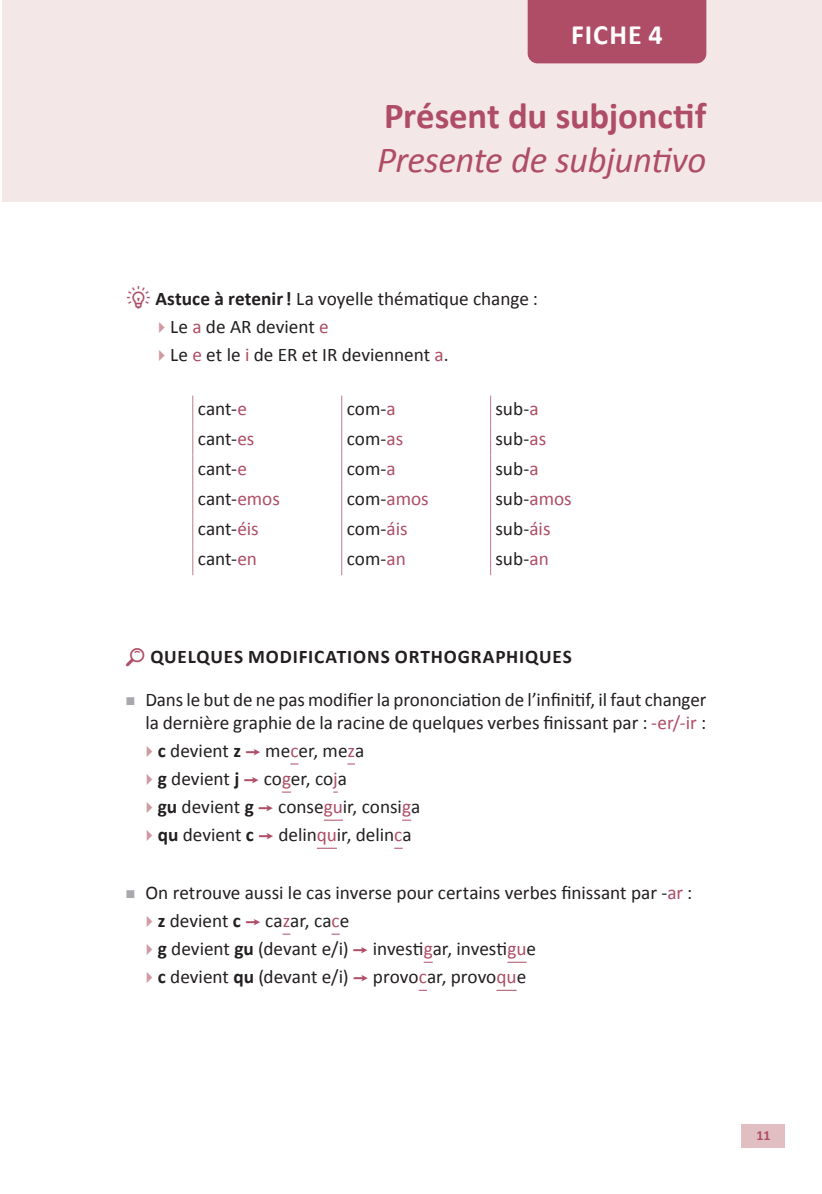
<style>
.page{position:relative;width:822px;height:1194px;background:#fff}
.page>*{position:absolute;margin:0;border:0;box-sizing:border-box;transform-origin:0 0}
.t1{font:italic 36.75px "Calibri";letter-spacing:-.015em;color:#ae4d65}
.t2{font:700 36.75px "Calibri";letter-spacing:-.005em;color:#ae4d65}
.t3{font:700 28px "Calibri";letter-spacing:.035em;color:#fff}
.t4{font:19.25px/28px "Calibri";letter-spacing:-.005em;color:#231f20}
.t5{font:700 19.25px "Calibri";letter-spacing:.045em;color:#231f20}
.t6{font:700 14px "Calibri";color:#ae4d65}
.s1{font-weight:700}
.s2{color:#d09aa2}
.s3{color:#ae4d65}
.s4{color:#a8a9ad}
</style>
<div class="page">
<div style="left:2px;top:0;width:819px;height:202px;background:#f4e7e8"></div>
<div style="left:527px;top:0;width:179px;height:63px;background:#ae4d65"></div>
<svg style="left:324px;top:819px;width:19px;height:1px"></svg>
<svg style="left:317px;top:847px;width:20px;height:1px"></svg>
<svg style="left:507px;top:961px;width:19px;height:1px"></svg>
<svg style="left:496px;top:989px;width:20px;height:1px"></svg>
<hr style="left:192px;top:395px;width:1px;height:30px;background:#c17a87">
<hr style="left:192px;top:425px;width:1px;height:30px;background:#c17a87">
<hr style="left:192px;top:455px;width:1px;height:30px;background:#c17a87">
<hr style="left:192px;top:485px;width:1px;height:30px;background:#c17a87">
<hr style="left:192px;top:515px;width:1px;height:30px;background:#c17a87">
<hr style="left:192px;top:545px;width:1px;height:30px;background:#c17a87">
<hr style="left:341px;top:395px;width:1px;height:30px;background:#c17a87">
<hr style="left:341px;top:425px;width:1px;height:30px;background:#c17a87">
<hr style="left:341px;top:455px;width:1px;height:30px;background:#c17a87">
<hr style="left:341px;top:485px;width:1px;height:30px;background:#c17a87">
<hr style="left:341px;top:515px;width:1px;height:30px;background:#c17a87">
<hr style="left:341px;top:545px;width:1px;height:30px;background:#c17a87">
<hr style="left:490px;top:395px;width:1px;height:30px;background:#c17a87">
<hr style="left:490px;top:425px;width:1px;height:30px;background:#c17a87">
<hr style="left:490px;top:455px;width:1px;height:30px;background:#c17a87">
<hr style="left:490px;top:485px;width:1px;height:30px;background:#c17a87">
<hr style="left:490px;top:515px;width:1px;height:30px;background:#c17a87">
<hr style="left:490px;top:545px;width:1px;height:30px;background:#c17a87">
<div style="left:741px;top:1124px;width:44px;height:24px;background:#e1bec2"></div>
<h2 class="t3" style="left:571px;top:17px;width:93px">Fiche 4</h2>
<h1 class="t2" style="left:384px;top:93px;width:323px">Présent du subjonctif</h1>
<h1 class="t1" style="left:377px;top:135px;width:330px">Presente de subjuntivo</h1>
<p class="t4" style="left:155px;top:284px;width:384px"><span class="s1">Astuce à retenir!</span> La voyelle thématique change : <span class="s2">▸</span> Le <span class="s3">a</span> de AR devient <span class="s3">e<br></span><span class="s2">▸</span> Le <span class="s3">e</span> et le <span class="s3">i</span> de ER et IR deviennent <span class="s3">a</span>.</p>
<p class="t4" style="left:198px;top:394px;width:51px">cant-<span class="s3">e</span></p>
<p class="t4" style="left:346px;top:394px;width:51px">com-<span class="s3">a</span></p>
<p class="t4" style="left:495px;top:394px;width:45px">sub-<span class="s3">a</span></p>
<p class="t4" style="left:198px;top:424px;width:58px">cant-<span class="s3">es</span></p>
<p class="t4" style="left:346px;top:424px;width:58px">com-<span class="s3">as</span></p>
<p class="t4" style="left:495px;top:424px;width:52px">sub-<span class="s3">as</span></p>
<p class="t4" style="left:198px;top:454px;width:51px">cant-<span class="s3">e</span></p>
<p class="t4" style="left:346px;top:454px;width:51px">com-<span class="s3">a</span></p>
<p class="t4" style="left:495px;top:454px;width:45px">sub-<span class="s3">a</span></p>
<p class="t4" style="left:198px;top:484px;width:84px">cant-<span class="s3">emos</span></p>
<p class="t4" style="left:346px;top:484px;width:83px">com-<span class="s3">amos</span></p>
<p class="t4" style="left:495px;top:484px;width:78px">sub-<span class="s3">amos</span></p>
<p class="t4" style="left:198px;top:514px;width:62px">cant-<span class="s3">éis</span></p>
<p class="t4" style="left:346px;top:514px;width:62px">com-<span class="s3">áis</span></p>
<p class="t4" style="left:495px;top:514px;width:56px">sub-<span class="s3">áis</span></p>
<p class="t4" style="left:198px;top:544px;width:61px">cant-<span class="s3">en</span></p>
<p class="t4" style="left:346px;top:544px;width:61px">com-<span class="s3">an</span></p>
<p class="t4" style="left:495px;top:544px;width:55px">sub-<span class="s3">an</span></p>
<p class="t5" style="left:150px;top:644px;width:423px">QUELQUES MODIFICATIONS ORTHOGRAPHIQUES</p>
<p class="t4" style="left:125px;top:688px;width:582px;line-height:23.1px;text-align:right"><span class="s4">■</span> Dans le but de ne pas modifier la prononciation de l’infinitif, il faut changer la dernière graphie de la racine de quelques verbes finissant par : <span class="s3">-er/-ir</span> :</p>
<p class="t4" style="left:145px;top:736px;width:97px"><span class="s2">▸</span> <span class="s1">c</span> devient <span class="s1">z</span></p>
<p class="t4" style="left:265px;top:736px;width:100px">me<span class="s3">c</span>er, me<span class="s3">z</span>a</p>
<p class="t4" style="left:145px;top:764px;width:95px"><span class="s2">▸</span> <span class="s1">g</span> devient <span class="s1">j</span></p>
<p class="t4" style="left:263px;top:764px;width:85px">co<span class="s3">g</span>er, co<span class="s3">j</span>a</p>
<p class="t4" style="left:145px;top:792px;width:110px"><span class="s2">▸</span> <span class="s1">gu</span> devient <span class="s1">g</span></p>
<p class="t4" style="left:278px;top:792px;width:144px">conse<span class="s3">gu</span>ir, consi<span class="s3">g</span>a</p>
<p class="t4" style="left:145px;top:821px;width:110px"><span class="s2">▸</span> <span class="s1">qu</span> devient <span class="s1">c</span></p>
<p class="t4" style="left:278px;top:821px;width:135px">delin<span class="s3">qu</span>ir, delin<span class="s3">c</span>a</p>
<p class="t4" style="left:145px;top:878px;width:548px;text-indent:-20px"><span class="s4">■</span> On retrouve aussi le cas inverse pour certains verbes finissant par -<span class="s3">ar</span> : <span class="s2">▸</span> <span class="s1">z</span> devient <span class="s1">c</span></p>
<p class="t4" style="left:145px;top:906px;width:205px;text-align:right">ca<span class="s3">z</span>ar, ca<span class="s3">c</span>e<br><span class="s2">▸</span> <span class="s1">g</span> devient <span class="s1">gu</span> (devant e/i)</p>
<p class="t4" style="left:373px;top:934px;width:165px">investi<span class="s3">g</span>ar, investi<span class="s3">gu</span>e</p>
<p class="t4" style="left:145px;top:963px;width:205px"><span class="s2">▸</span> <span class="s1">c</span> devient <span class="s1">qu</span> (devant e/i)</p>
<p class="t4" style="left:373px;top:963px;width:155px">provo<span class="s3">c</span>ar, provo<span class="s3">qu</span>e</p>
<p class="t6" style="left:756px;top:1126px;width:16px">11</p>
</div>
